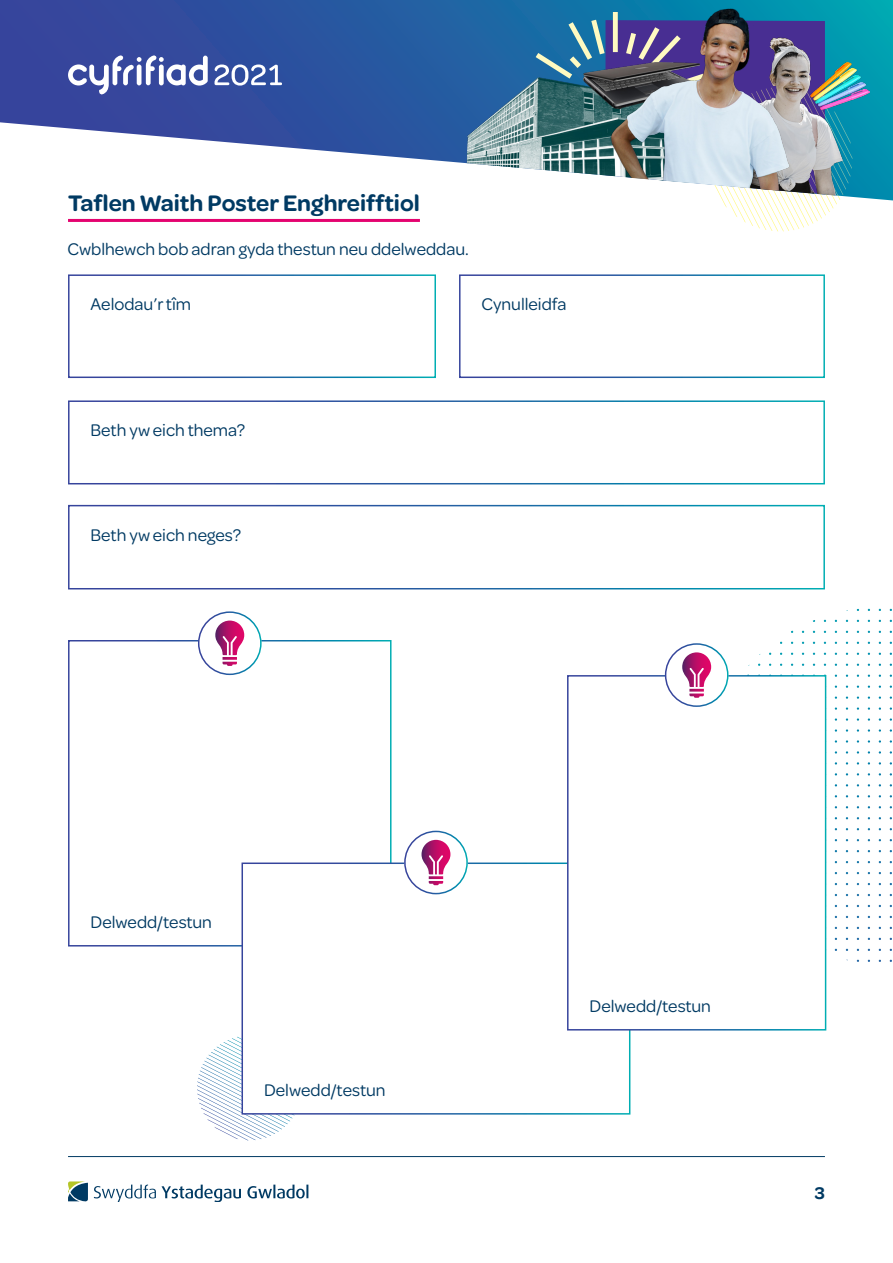
<style>
.page{position:relative;width:893px;height:1263px;background:#fff}
.page>*{position:absolute;margin:0;border:0;box-sizing:border-box;transform-origin:0 0}
.sub_title{font:600 24px "Omnes";color:#003a63}
.BODY__AC{font:18px "Omnes";color:#003a63}
.t1{font:600 18px "Omnes";color:#003a63}
</style>
<div class="page">
<svg style="left:0;top:0;width:893px;height:201px"></svg>
<svg style="left:68px;top:1181px;width:20px;height:20px"></svg>
<svg style="left:94px;top:1184px;width:62px;height:18px"></svg>
<svg style="left:162px;top:1184px;width:79px;height:18px"></svg>
<svg style="left:247px;top:1184px;width:61px;height:14px"></svg>
<svg style="left:215px;top:65px;width:67px;height:21px"></svg>
<svg style="left:68px;top:55px;width:140px;height:39px"></svg>
<hr style="left:68px;top:1156px;width:757px;height:1px;background:#003a63">
<svg style="left:522px;top:2px;width:330px;height:229px"></svg>
<svg style="left:813px;top:609px;width:79px;height:24px"></svg>
<svg style="left:197px;top:1036px;width:105px;height:104px"></svg>
<img style="left:740px;top:28px;width:112px;height:169px">
<img style="left:467px;top:77px;width:141px;height:106px">
<img style="left:583px;top:62px;width:25px;height:47px">
<img style="left:810px;top:63px;width:60px;height:46px">
<img style="left:608px;top:9px;width:184px;height:183px">
<hr style="left:68px;top:219px;width:352px;height:3px;background:#e4036f">
<div style="left:68px;top:274px;width:368px;height:104px;border:2px solid #fff"></div>
<div style="left:459px;top:274px;width:366px;height:104px;border:2px solid #fff"></div>
<div style="left:68px;top:400px;width:757px;height:84px;border:2px solid #fff"></div>
<div style="left:68px;top:505px;width:757px;height:84px;border:2px solid #fff"></div>
<div style="left:68px;top:640px;width:324px;height:306px;border:2px solid #fff"></div>
<div style="left:242px;top:863px;width:388px;height:251px;background:#fff"></div>
<div style="left:241px;top:862px;width:389px;height:252px;border:2px solid #fff"></div>
<div style="left:568px;top:676px;width:258px;height:354px;background:#fff"></div>
<div style="left:567px;top:675px;width:259px;height:355px;border:2px solid #fff"></div>
<div style="left:198px;top:611px;width:64px;height:64px;background:#fff;border-radius:50%"></div>
<svg style="left:215px;top:620px;width:29px;height:46px"></svg>
<div style="left:198px;top:611px;width:64px;height:64px;border:2px solid #fff;border-radius:50%"></div>
<div style="left:665px;top:643px;width:63px;height:64px;background:#fff;border-radius:50%"></div>
<svg style="left:682px;top:652px;width:29px;height:46px"></svg>
<div style="left:665px;top:643px;width:63px;height:64px;border:2px solid #fff;border-radius:50%"></div>
<div style="left:404px;top:831px;width:64px;height:63px;background:#fff;border-radius:50%"></div>
<svg style="left:421px;top:840px;width:29px;height:45px"></svg>
<div style="left:404px;top:831px;width:64px;height:63px;border:2px solid #fff;border-radius:50%"></div>
<h1 class="sub_title" style="left:68px;top:187px;width:353px">Taflen Waith Poster Enghreifftiol</h1>
<p class="BODY__AC" style="left:68px;top:236px;width:403px">Cwblhewch bob adran gyda thestun neu ddelweddau.</p>
<p class="BODY__AC" style="left:91px;top:292px;width:102px">Aelodau’r tîm</p>
<p class="BODY__AC" style="left:482px;top:292px;width:87px">Cynulleidfa</p>
<p class="BODY__AC" style="left:91px;top:418px;width:156px">Beth yw eich thema?</p>
<p class="BODY__AC" style="left:91px;top:522px;width:152px">Beth yw eich neges?</p>
<p class="BODY__AC" style="left:91px;top:910px;width:123px">Delwedd/testun</p>
<p class="BODY__AC" style="left:264px;top:1078px;width:123px">Delwedd/testun</p>
<p class="BODY__AC" style="left:590px;top:994px;width:123px">Delwedd/testun</p>
<p class="t1" style="left:815px;top:1180px;width:12px">3</p>
</div>
